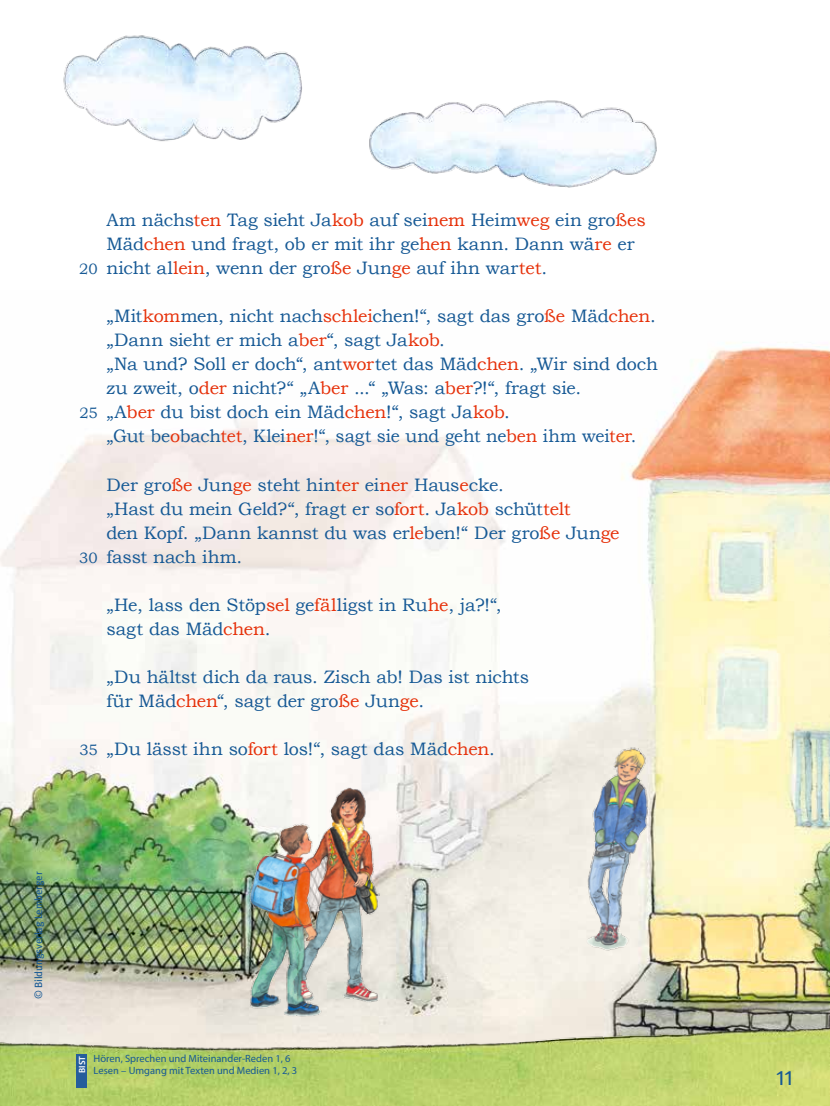
<style>
.page{position:relative;width:830px;height:1106px;background:#fff}
.page>*{position:absolute;margin:0;border:0;box-sizing:border-box;transform-origin:0 0}
.t1{font:21px "Meta Book Expert";color:#165995}
.t2{font:18px/24px "Bookman Old Style";letter-spacing:-.01em;color:#165995}
.t3{font:15px "Bookman Old Style";color:#165995}
.t4{font:10.5px "Myriad Pro";color:#165995}
.t5{font:10.5px "Meta";letter-spacing:-.005em;color:#165995}
.t6{font:600 9px "Myriad Pro";color:#fff}
.s1{color:#e63009}
</style>
<div class="page">
<img style="left:0;top:342px;width:829px;height:685px">
<img style="left:0;top:1027px;width:829px;height:79px">
<img style="left:63px;top:35px;width:239px;height:107px">
<img style="left:369px;top:100px;width:288px;height:88px">
<img style="left:247px;top:787px;width:132px;height:232px">
<img style="left:584px;top:741px;width:68px;height:216px">
<div style="left:77px;top:1053px;width:10px;height:34px;background:#255d9c"></div>
<p class="t3" style="left:79px;top:259px;width:20px">20</p>
<p class="t3" style="left:79px;top:403px;width:20px">25</p>
<p class="t3" style="left:79px;top:547px;width:20px">30</p>
<p class="t3" style="left:79px;top:739px;width:20px">35</p>
<p class="t2" style="left:106px;top:208px;width:540px">Am nächs<span class="s1">ten</span> Tag sieht Ja<span class="s1">kob</span> auf sei<span class="s1">nem</span> Heim<span class="s1">weg</span> ein gro<span class="s1">ßes<br></span>Mäd<span class="s1">chen</span> und fragt, ob er mit ihr ge<span class="s1">hen</span> kann. Dann wä<span class="s1">re</span> er nicht al<span class="s1">lein</span>, wenn der gro<span class="s1">ße</span> Jun<span class="s1">ge</span> auf ihn war<span class="s1">tet</span>.</p>
<p class="t2" style="left:106px;top:304px;width:553px">„Mit<span class="s1">kom</span>men, nicht nach<span class="s1">schlei</span>chen!“, sagt das gro<span class="s1">ße</span> Mäd<span class="s1">chen</span>. „Dann sieht er mich a<span class="s1">ber</span>“, sagt Ja<span class="s1">kob</span>.<br>„Na und? Soll er doch“, ant<span class="s1">wor</span>tet das Mäd<span class="s1">chen</span>. „Wir sind doch zu zweit, o<span class="s1">der</span> nicht?“ „A<span class="s1">ber</span> ...“ „Was: a<span class="s1">ber</span>?!“, fragt sie.<br>„A<span class="s1">ber</span> du bist doch ein Mäd<span class="s1">chen</span>!“, sagt Ja<span class="s1">kob</span>.<br>„Gut be<span class="s1">o</span>bach<span class="s1">tet</span>, Klei<span class="s1">ner</span>!“, sagt sie und geht ne<span class="s1">ben</span> ihm wei<span class="s1">ter</span>.</p>
<p class="t2" style="left:106px;top:472px;width:514px">Der gro<span class="s1">ße</span> Jun<span class="s1">ge</span> steht hin<span class="s1">ter</span> ei<span class="s1">ner</span> Haus<span class="s1">e</span>cke.<br>„Hast du mein Geld?“, fragt er so<span class="s1">fort</span>. Ja<span class="s1">kob</span> schüt<span class="s1">telt<br></span>den Kopf. „Dann kannst du was er<span class="s1">le</span>ben!“ Der gro<span class="s1">ße</span> Jun<span class="s1">ge </span>fasst nach ihm.</p>
<p class="t2" style="left:106px;top:592px;width:396px">„He, lass den Stöp<span class="s1">sel</span> ge<span class="s1">fäl</span>ligst in Ru<span class="s1">he</span>, ja?!“, sagt das Mäd<span class="s1">chen</span>.</p>
<p class="t2" style="left:106px;top:664px;width:424px">„Du hältst dich da raus. Zisch ab! Das ist nichts für Mäd<span class="s1">chen</span>“, sagt der gro<span class="s1">ße</span> Jun<span class="s1">ge</span>.</p>
<p class="t2" style="left:106px;top:736px;width:390px">„Du lässt ihn so<span class="s1">fort</span> los!“, sagt das Mäd<span class="s1">chen</span>.</p>
<p class="t5" style="left:32px;top:999px;width:129px;rotate:-90deg">© Bildungsverlag Lemberger</p>
<p class="t4" style="left:94px;top:1051px;width:198px">Hören, Sprechen und Miteinander-Reden 1, 6</p>
<p class="t6" style="left:76px;top:1073px;width:18px;rotate:-90deg">BIST</p>
<p class="t4" style="left:94px;top:1064px;width:205px">Lesen – Umgang mit Texten und Medien 1, 2, 3</p>
<p class="t1" style="left:776px;top:1065px;width:18px">11</p>
</div>
